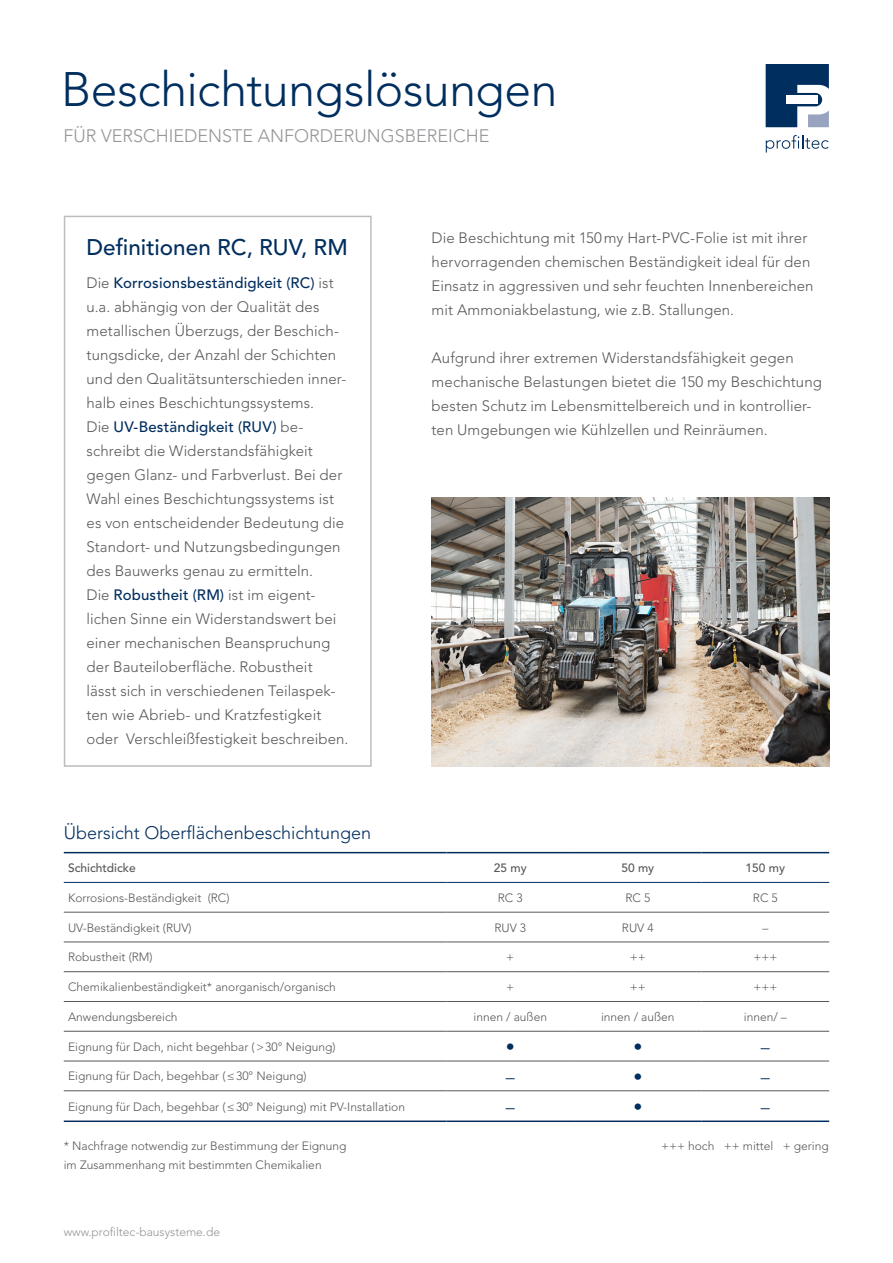
<style>
.page{position:relative;width:893px;height:1263px;background:#fff}
.page>*{position:absolute;margin:0;border:0;box-sizing:border-box;transform-origin:0 0}
.t1{font:300 48px "Avenir LT Pro";letter-spacing:-.01em;color:#002e5e}
.t2{font:500 22.5px "Avenir LT Pro";color:#002e5e}
.t3{font:300 18px "Avenir LT Pro";color:#002e5e}
.t4{font:300 18px "Avenir LT Pro";color:#939598}
.t5{font:300 15px/24px "Avenir LT Pro";letter-spacing:.01em;color:#57585a}
.t6{font:300 12px "Avenir LT Pro";color:#57585a}
.t7{font:300 12px "Avenir LT Pro";color:#939598}
.t8{font:500 12px "Avenir LT Pro";color:#57585a}
.s1{font-weight:500;color:#002e5e}
</style>
<div class="page">
<svg style="left:766px;top:64px;width:63px;height:63px"></svg>
<div style="left:786px;top:96px;width:32px;height:8px;background:#fff"></div>
<svg style="left:766px;top:135px;width:63px;height:18px"></svg>
<hr style="left:64px;top:1090px;width:382px;height:1px;background:#57585a">
<hr style="left:446px;top:1090px;width:128px;height:1px;background:#57585a">
<hr style="left:574px;top:1090px;width:128px;height:1px;background:#57585a">
<hr style="left:702px;top:1090px;width:127px;height:1px;background:#57585a">
<hr style="left:64px;top:852px;width:382px;height:1px;background:#002e5e">
<hr style="left:446px;top:852px;width:128px;height:1px;background:#002e5e">
<hr style="left:574px;top:852px;width:128px;height:1px;background:#002e5e">
<hr style="left:702px;top:852px;width:127px;height:1px;background:#002e5e">
<hr style="left:64px;top:882px;width:382px;height:1px;background:#002e5e">
<hr style="left:446px;top:882px;width:128px;height:1px;background:#002e5e">
<hr style="left:574px;top:882px;width:128px;height:1px;background:#002e5e">
<hr style="left:702px;top:882px;width:127px;height:1px;background:#002e5e">
<hr style="left:64px;top:912px;width:382px;height:1px;background:#57585a">
<hr style="left:446px;top:912px;width:128px;height:1px;background:#57585a">
<hr style="left:574px;top:912px;width:128px;height:1px;background:#57585a">
<hr style="left:702px;top:912px;width:127px;height:1px;background:#57585a">
<hr style="left:64px;top:942px;width:382px;height:1px;background:#57585a">
<hr style="left:446px;top:942px;width:128px;height:1px;background:#57585a">
<hr style="left:574px;top:942px;width:128px;height:1px;background:#57585a">
<hr style="left:702px;top:942px;width:127px;height:1px;background:#57585a">
<hr style="left:64px;top:971px;width:382px;height:1px;background:#57585a">
<hr style="left:446px;top:971px;width:128px;height:1px;background:#57585a">
<hr style="left:574px;top:971px;width:128px;height:1px;background:#57585a">
<hr style="left:702px;top:971px;width:127px;height:1px;background:#57585a">
<hr style="left:64px;top:1001px;width:382px;height:1px;background:#57585a">
<hr style="left:446px;top:1001px;width:128px;height:1px;background:#57585a">
<hr style="left:574px;top:1001px;width:128px;height:1px;background:#57585a">
<hr style="left:702px;top:1001px;width:127px;height:1px;background:#57585a">
<hr style="left:64px;top:1031px;width:382px;height:1px;background:#57585a">
<hr style="left:446px;top:1031px;width:128px;height:1px;background:#57585a">
<hr style="left:574px;top:1031px;width:128px;height:1px;background:#57585a">
<hr style="left:702px;top:1031px;width:127px;height:1px;background:#57585a">
<hr style="left:64px;top:1061px;width:382px;height:1px;background:#57585a">
<hr style="left:446px;top:1061px;width:128px;height:1px;background:#57585a">
<hr style="left:574px;top:1061px;width:128px;height:1px;background:#57585a">
<hr style="left:702px;top:1061px;width:127px;height:1px;background:#57585a">
<hr style="left:64px;top:1120px;width:382px;height:2px;background:#002e5e">
<hr style="left:446px;top:1120px;width:128px;height:2px;background:#002e5e">
<hr style="left:574px;top:1120px;width:128px;height:2px;background:#002e5e">
<hr style="left:702px;top:1120px;width:127px;height:2px;background:#002e5e">
<div style="left:64px;top:216px;width:308px;height:551px;border:2px solid #bcbdc0"></div>
<img style="left:432px;top:497px;width:397px;height:270px">
<p class="t1" style="left:61px;top:61px;width:498px">Beschichtungslösungen</p>
<p class="t4" style="left:63px;top:125px;width:427px">FÜR VERSCHIEDENSTE ANFORDERUNGSBEREICHE</p>
<p class="t2" style="left:87px;top:234px;width:263px">Definitionen RC, RUV, RM</p>
<p class="t5" style="left:87px;top:271px;width:263px">Die <span class="s1">Korrosionsbeständigkeit (RC)</span> ist u.a. abhängig von der Qualität des metallischen Überzugs, der Beschich&shy;tungsdicke, der Anzahl der Schichten und den Qualitätsunterschieden inner&shy;halb eines Beschichtungssystems.<br>Die <span class="s1">UV-Beständigkeit (RUV)</span> be&shy;schreibt die Widerstandsfähigkeit gegen Glanz- und Farbverlust. Bei der Wahl eines Beschichtungssystems ist es von entscheidender Bedeutung die Standort- und Nutzungsbedingungen des Bauwerks genau zu ermitteln.<br>Die <span class="s1">Robustheit (RM)</span> ist im eigent&shy;lichen Sinne ein Widerstandswert bei einer mechanischen Beanspruchung der Bauteiloberfläche. Robustheit<br>lässt sich in verschiedenen Teilaspek&shy;ten wie Abrieb- und Kratzfestigkeit oder Verschleißfestigkeit beschreiben.</p>
<p class="t5" style="left:432px;top:226px;width:384px">Die Beschichtung mit 150my Hart-PVC-Folie ist mit ihrer hervorragenden chemischen Beständigkeit ideal für den Einsatz in aggressiven und sehr feuchten Innenbereichen mit Ammoniakbelastung, wie z.B. Stallungen.</p>
<p class="t5" style="left:432px;top:346px;width:392px">Aufgrund ihrer extremen Widerstandsfähigkeit gegen mechanische Belastungen bietet die 150 my Beschichtung besten Schutz im Lebensmittelbereich und in kontrollier&shy;ten Umgebungen wie Kühlzellen und Reinräumen.</p>
<p class="t3" style="left:64px;top:822px;width:309px">Übersicht Oberflächenbeschichtungen</p>
<p class="t8" style="left:68px;top:861px;width:69px">Schichtdicke</p>
<p class="t8" style="left:494px;top:861px;width:34px">25 my</p>
<p class="t8" style="left:621px;top:861px;width:34px">50 my</p>
<p class="t8" style="left:746px;top:861px;width:41px">150 my</p>
<p class="t6" style="left:68px;top:890px;width:163px">Korrosions-Beständigkeit (RC)</p>
<p class="t6" style="left:498px;top:890px;width:26px">RC 3</p>
<p class="t6" style="left:625px;top:890px;width:26px">RC 5</p>
<p class="t6" style="left:753px;top:890px;width:26px">RC 5</p>
<p class="t6" style="left:68px;top:920px;width:125px">UV-Beständigkeit (RUV)</p>
<p class="t6" style="left:494px;top:920px;width:33px">RUV 3</p>
<p class="t6" style="left:622px;top:920px;width:33px">RUV 4</p>
<p class="t6" style="left:762px;top:920px;width:7px">–</p>
<p class="t6" style="left:68px;top:950px;width:86px">Robustheit (RM)</p>
<p class="t6" style="left:506px;top:950px;width:9px">+</p>
<p class="t6" style="left:630px;top:950px;width:17px">++</p>
<p class="t6" style="left:753px;top:950px;width:25px">+++</p>
<p class="t6" style="left:68px;top:980px;width:269px">Chemikalienbeständigkeit* anorganisch/organisch</p>
<p class="t6" style="left:506px;top:980px;width:9px">+</p>
<p class="t6" style="left:630px;top:980px;width:17px">++</p>
<p class="t6" style="left:753px;top:980px;width:25px">+++</p>
<p class="t6" style="left:68px;top:1010px;width:111px">Anwendungsbereich</p>
<p class="t6" style="left:473px;top:1010px;width:75px">innen / außen</p>
<p class="t6" style="left:601px;top:1010px;width:75px">innen / außen</p>
<p class="t6" style="left:744px;top:1010px;width:45px">innen/ –</p>
<p class="t6" style="left:68px;top:1039px;width:269px">Eignung für Dach, nicht begehbar (&gt;30° Neigung)</p>
<p class="t3" style="left:506px;top:1036px;width:10px">•</p>
<p class="t3" style="left:633px;top:1036px;width:10px">•</p>
<p class="t3" style="left:761px;top:1036px;width:10px">–</p>
<p class="t6" style="left:68px;top:1069px;width:240px">Eignung für Dach, begehbar (≤30° Neigung)</p>
<p class="t3" style="left:506px;top:1066px;width:10px">–</p>
<p class="t3" style="left:633px;top:1066px;width:10px">•</p>
<p class="t3" style="left:761px;top:1066px;width:10px">–</p>
<p class="t6" style="left:68px;top:1099px;width:339px">Eignung für Dach, begehbar (≤30° Neigung) mit PV-Installation</p>
<p class="t3" style="left:506px;top:1096px;width:10px">–</p>
<p class="t3" style="left:633px;top:1096px;width:10px">•</p>
<p class="t3" style="left:761px;top:1096px;width:10px">–</p>
<p class="t6" style="left:64px;top:1139px;width:284px">* Nachfrage notwendig zur Bestimmung der Eignung</p>
<p class="t6" style="left:661px;top:1139px;width:169px">+++ hoch ++ mittel + gering</p>
<p class="t6" style="left:64px;top:1158px;width:259px">im Zusammenhang mit bestimmten Chemikalien</p>
<p class="t7" style="left:64px;top:1224px;width:158px">www.profiltec-bausysteme.de</p>
</div>
